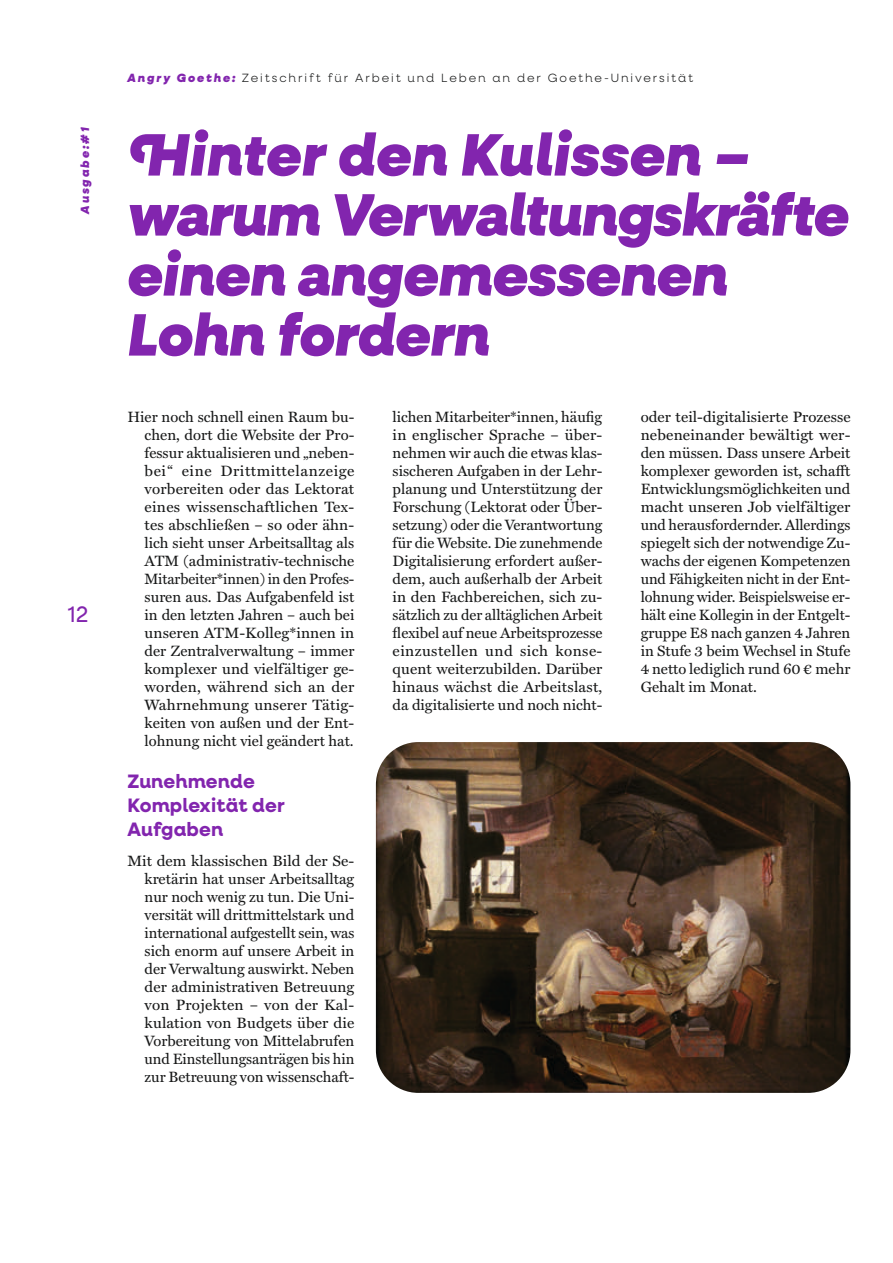
<style>
.page{position:relative;width:893px;height:1263px;background:#fff}
.page>*{position:absolute;margin:0;border:0;box-sizing:border-box;transform-origin:0 0}
.Headline{font:italic 900 60px/60px "Neulis Neue";letter-spacing:-.01em;color:#8225ae}
.t1{font:22.5px "Neulis Neue";color:#8225ae}
.Subheadline{font:700 19.5px/24px "Neulis Neue";letter-spacing:.01em;color:#8225ae}
.Body_Text{font:15px/18px "Miller Text";color:#171818;text-align:justify}
.t2{font:300 12px "Neulis Neue";letter-spacing:.16em;color:#171818}
.t3{font:italic 900 12px "Neulis Neue";letter-spacing:.16em;color:#8225ae}
.s1{font-weight:900;font-style:italic;color:#8225ae}
</style>
<div class="page">
<img style="left:376px;top:742px;width:474px;height:351px">
<p class="t2" style="left:128px;top:69px;width:567px"><span class="s1">Angry Goethe:</span> Zeitschrift für Arbeit und Leben an der Goethe-Universität</p>
<p class="t3" style="left:76px;top:214px;width:87px;rotate:-90deg">Ausgabe:#1</p>
<p class="Headline" style="left:128px;top:122px;width:723px">Hinter den Kulissen – warum Verwaltungskräfte einen angemessenen<br>Lohn fordern</p>
<h2 class="t1" style="left:68px;top:599px;width:23px">12</h2>
<p class="Body_Text" style="left:145px;top:406px;width:211px;text-indent:-17px">Hier noch schnell einen Raum bu&shy;chen, dort die Website der Pro&shy;fessur aktualisieren und „neben&shy;bei“ eine Drittmittelanzeige vorbereiten oder das Lektorat eines wissenschaftlichen Tex&shy;tes abschließen – so oder ähn&shy;lich sieht unser Arbeitsalltag als ATM (administrativ-technische Mitarbeiter*innen) in den Profes&shy;suren aus. Das Aufgabenfeld ist in den letzten Jahren – auch bei unseren ATM-Kolleg*innen in der Zentralverwaltung – immer komplexer und vielfältiger ge&shy;worden, während sich an der Wahrnehmung unserer Tätig&shy;keiten von außen und der Ent&shy;lohnung nicht viel geändert hat.</p>
<p class="Subheadline" style="left:128px;top:768px;width:159px">Zunehmende<br>Komplexität der<br>Aufgaben</p>
<p class="Body_Text" style="left:145px;top:850px;width:211px;text-indent:-17px">Mit dem klassischen Bild der Se&shy;kretärin hat unser Arbeitsalltag nur noch wenig zu tun. Die Uni&shy;versität will drittmittelstark und international aufgestellt sein, was sich enorm auf unsere Arbeit in der Verwaltung auswirkt. Neben der administrativen Betreuung von Projekten – von der Kal&shy;kulation von Budgets über die Vorbereitung von Mittelabrufen und Einstellungsanträgen bis hin zur Betreuung von wissenschaft-</p>
<p class="Body_Text" style="left:393px;top:406px;width:211px">lichen Mitarbeiter*innen, häufig in englischer Sprache – über&shy;nehmen wir auch die etwas klas&shy;sischeren Aufgaben in der Lehr&shy;planung und Unterstützung der Forschung (Lektorat oder Über&shy;setzung) oder die Verantwortung für die Website. Die zunehmende Digitalisierung erfordert außer&shy;dem, auch außerhalb der Arbeit in den Fachbereichen, sich zu&shy;sätzlich zu der alltäglichen Arbeit flexibel auf neue Arbeitsprozesse einzustellen und sich konse&shy;quent weiterzubilden. Darüber hinaus wächst die Arbeitslast, da digitalisierte und noch nicht-</p>
<p class="Body_Text" style="left:641px;top:406px;width:211px">oder teil-digitalisierte Prozesse nebeneinander bewältigt wer&shy;den müssen. Dass unsere Arbeit komplexer geworden ist, schafft Entwicklungsmöglichkeiten und macht unseren Job vielfältiger und herausfordernder. Allerdings spiegelt sich der notwendige Zu&shy;wachs der eigenen Kompetenzen und Fähigkeiten nicht in der Ent&shy;lohnung wider. Beispielsweise er&shy;hält eine Kollegin in der Entgelt&shy;gruppe E8 nach ganzen 4 Jahren in Stufe 3 beim Wechsel in Stufe 4 netto lediglich rund 60 € mehr Gehalt im Monat.</p>
</div>
